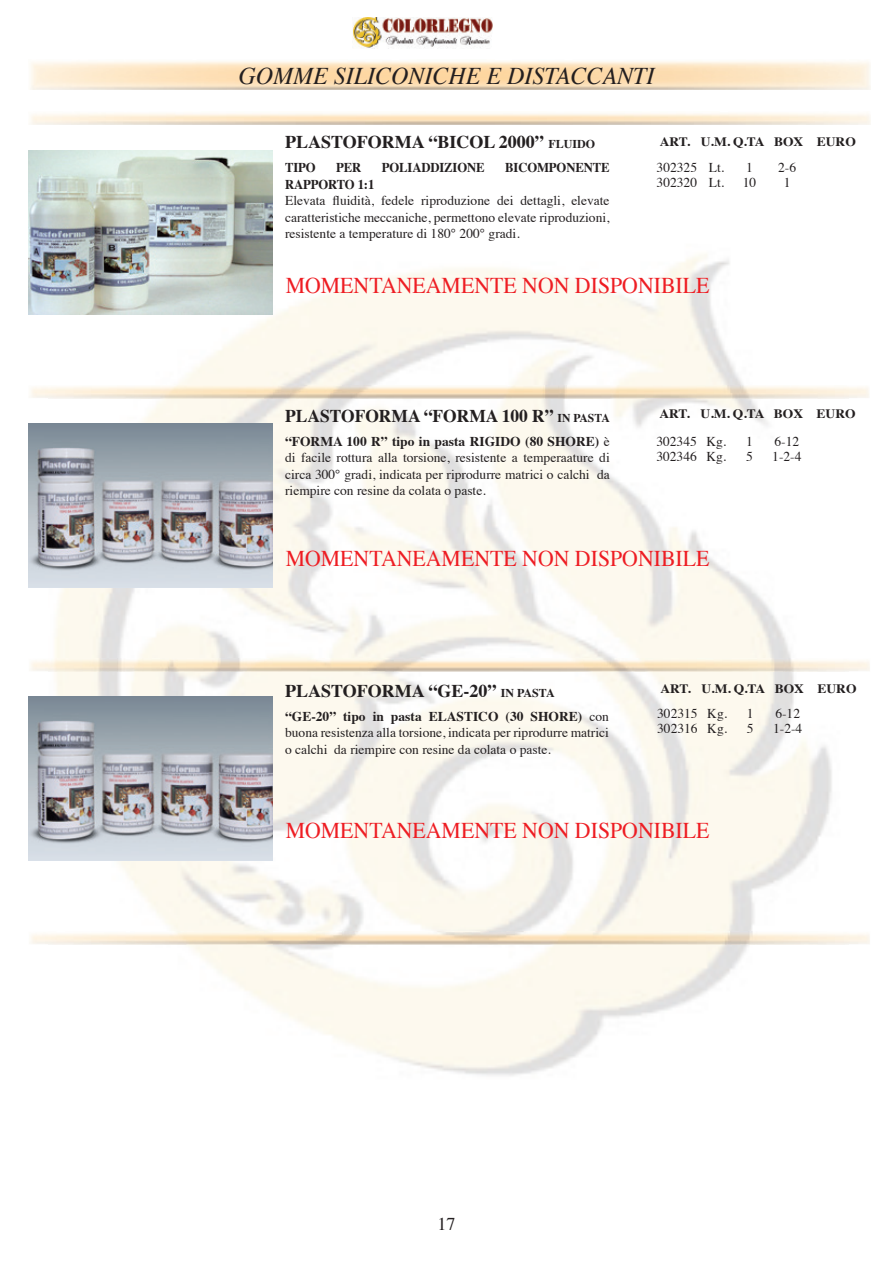
<style>
.page{position:relative;width:893px;height:1263px;background:#fff}
.page>*{position:absolute;margin:0;border:0;box-sizing:border-box;transform-origin:0 0}
.t1{font:italic 24px "Times";color:#231f20}
.t2{font:22.5px "Times";color:#ee1d23}
.t3{font:700 18px "Times";color:#231f20}
.t4{font:18px "Times";color:#231f20}
.t5{font:13.5px/16.5px "Times";color:#231f20;text-align:justify}
.t6{font:700 13.5px "Times";letter-spacing:-.01em;color:#231f20;scale:.94 1}
.t7{font:700 12.9px "Times";color:#231f20;scale:1.05 1}
.s1{font-size:12px}
.s2{font-weight:700}
</style>
<div class="page">
<img style="left:353px;top:17px;width:140px;height:31px">
<img style="left:49px;top:244px;width:799px;height:832px">
<img style="left:49px;top:932px;width:799px;height:12px">
<img style="left:49px;top:659px;width:799px;height:12px">
<img style="left:49px;top:385px;width:799px;height:13px">
<img style="left:29px;top:150px;width:243px;height:164px">
<img style="left:29px;top:424px;width:243px;height:164px">
<img style="left:29px;top:697px;width:243px;height:164px">
<h1 class="t1" style="left:238px;top:55px;width:418px">GOMME SILICONICHE E DISTACCANTI</h1>
<h3 class="t3" style="left:285px;top:125px;width:311px">PLASTOFORMA “BICOL 2000” <span class="s1">FLUIDO</span></h3>
<p class="t6" style="left:285px;top:155px;width:34px">TIPO</p>
<p class="t6" style="left:336px;top:155px;width:28px">PER</p>
<p class="t6" style="left:382px;top:155px;width:111px">POLIADDIZIONE</p>
<p class="t6" style="left:505px;top:155px;width:113px">BICOMPONENTE</p>
<p class="t6" style="left:285px;top:171px;width:96px">RAPPORTO 1:1</p>
<p class="t5" style="left:285px;top:191px;width:326px">Elevata fluidità, fedele riproduzione dei dettagli, elevate caratteristiche meccaniche, permettono elevate riproduzioni, resistente a temperature di 180° 200° gradi.</p>
<p class="t7" style="left:660px;top:129px;width:188px">ART. U.M. Q.TA BOX EURO</p>
<p class="t5" style="left:657px;top:158px;width:69px">302325 Lt.</p>
<p class="t5" style="left:746px;top:158px;width:8px">1</p>
<p class="t5" style="left:778px;top:158px;width:19px">2-6</p>
<p class="t5" style="left:657px;top:173px;width:69px">302320 Lt.</p>
<p class="t5" style="left:743px;top:173px;width:15px">10</p>
<p class="t5" style="left:784px;top:173px;width:8px">1</p>
<h2 class="t2" style="left:286px;top:265px;width:425px">MOMENTANEAMENTE NON DISPONIBILE</h2>
<h3 class="t3" style="left:285px;top:398px;width:326px">PLASTOFORMA “FORMA 100 R” <span class="s1">IN PASTA</span></h3>
<p class="t5" style="left:285px;top:432px;width:326px"><span class="s2">“FORMA 100 R” tipo in pasta RIGIDO (80 SHORE)</span> è di facile rottura alla torsione, resistente a temperaature di circa 300° gradi, indicata per riprodurre matrici o calchi da riempire con resine da colata o paste.</p>
<p class="t7" style="left:660px;top:402px;width:188px">ART. U.M. Q.TA BOX EURO</p>
<p class="t5" style="left:656px;top:432px;width:71px">302345 Kg.</p>
<p class="t5" style="left:746px;top:432px;width:8px">1</p>
<p class="t5" style="left:774px;top:432px;width:26px">6-12</p>
<p class="t5" style="left:656px;top:447px;width:71px">302346 Kg.</p>
<p class="t5" style="left:746px;top:447px;width:8px">5</p>
<p class="t5" style="left:772px;top:447px;width:31px">1-2-4</p>
<h2 class="t2" style="left:286px;top:538px;width:425px">MOMENTANEAMENTE NON DISPONIBILE</h2>
<h3 class="t3" style="left:285px;top:673px;width:271px">PLASTOFORMA “GE-20” <span class="s1">IN PASTA</span></h3>
<p class="t5" style="left:285px;top:707px;width:325px"><span class="s2">“GE-20” tipo in pasta ELASTICO (30 SHORE)</span> con buona resistenza alla torsione, indicata per riprodurre matrici o calchi da riempire con resine da colata o paste.</p>
<p class="t7" style="left:660px;top:676px;width:188px">ART. U.M. Q.TA BOX EURO</p>
<p class="t5" style="left:657px;top:704px;width:71px">302315 Kg.</p>
<p class="t5" style="left:747px;top:704px;width:8px">1</p>
<p class="t5" style="left:775px;top:704px;width:26px">6-12</p>
<p class="t5" style="left:657px;top:719px;width:71px">302316 Kg.</p>
<p class="t5" style="left:747px;top:719px;width:8px">5</p>
<p class="t5" style="left:773px;top:719px;width:31px">1-2-4</p>
<h2 class="t2" style="left:286px;top:809px;width:425px">MOMENTANEAMENTE NON DISPONIBILE</h2>
<h3 class="t4" style="left:437px;top:1207px;width:19px">17</h3>
</div>
